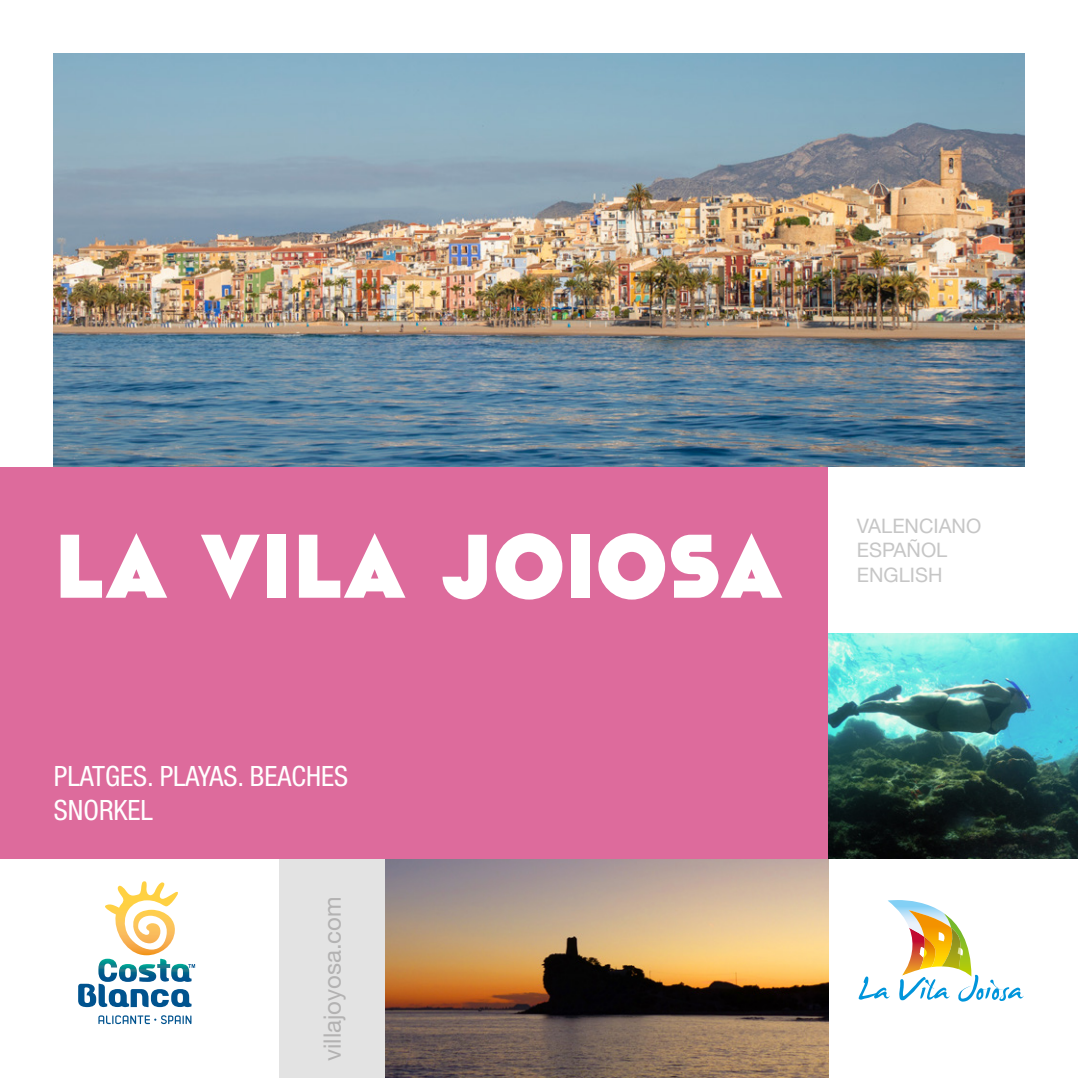
<style>
.page{position:relative;width:1078px;height:1078px;background:#fff}
.page>*{position:absolute;margin:0;border:0;box-sizing:border-box;transform-origin:0 0}
.Titulo_portada_50pt_Heavy{font:700 134px "Cassannet";color:#fff}
.Línea_eslógan_descriptor{font:condensed 28px "Helvetica Neue LT Std";color:#fff}
.Web_portada{font:24px "Helvetica Neue LT Std";color:#b3b2b2}
.Idiomas_portada{font:20px "Helvetica Neue LT Std";color:#c6c6c6}
</style>
<div class="page">
<img style="left:385px;top:858px;width:443px;height:219px">
<div style="left:279px;top:852px;width:106px;height:225px;background:#e3e3e3"></div>
<div style="left:0;top:467px;width:828px;height:391px;background:#dd6b9c"></div>
<img style="left:828px;top:633px;width:249px;height:225px">
<img style="left:54px;top:54px;width:969px;height:413px">
<svg style="left:98px;top:1015px;width:93px;height:8px"></svg>
<svg style="left:78px;top:881px;width:117px;height:126px"></svg>
<svg style="left:858px;top:900px;width:165px;height:101px"></svg>
<p class="Titulo_portada_50pt_Heavy" style="left:54px;top:471px;width:729px">la vila joiosa</p>
<p class="Línea_eslógan_descriptor" style="left:54px;top:759px;width:295px">PLATGES. PLAYAS. BEACHES</p>
<p class="Línea_eslógan_descriptor" style="left:54px;top:793px;width:101px">SNORKEL</p>
<p class="Web_portada" style="left:318px;top:1060px;width:166px;rotate:-90deg">villajoyosa.com</p>
<p class="Idiomas_portada" style="left:856px;top:514px;width:126px">VALENCIANO</p>
<p class="Idiomas_portada" style="left:856px;top:538px;width:92px">ESPAÑOL</p>
<p class="Idiomas_portada" style="left:856px;top:562px;width:87px">ENGLISH</p>
</div>
